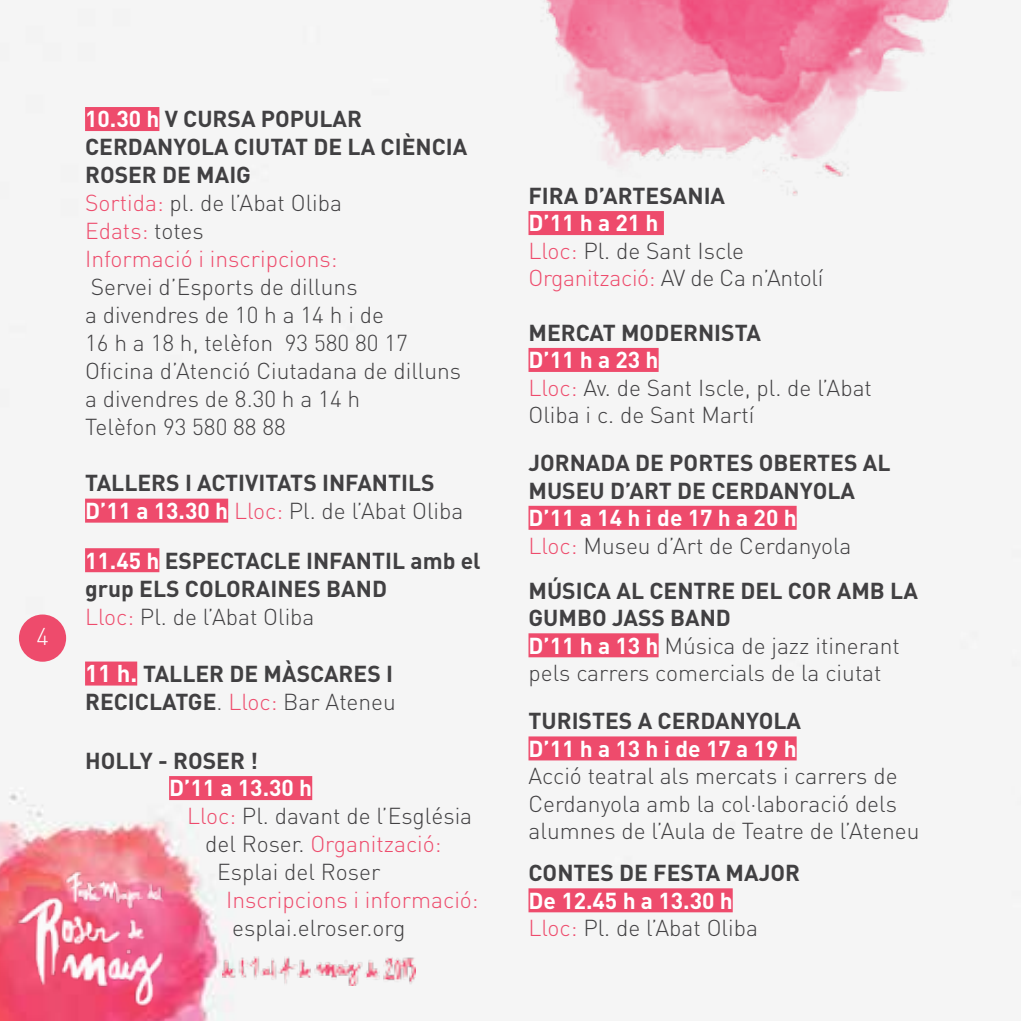
<style>
.page{position:relative;width:1021px;height:1021px;background:#fff}
.page>*{position:absolute;margin:0;border:0;box-sizing:border-box;transform-origin:0 0}
.t1{font:300 24px "DIN";color:#fff}
.t2{font:300 22.8px/27.3px "DIN";color:#414042}
.t3{font:700 22.8px/27.9px "DIN";color:#414042}
.t4{font:300 22.8px "DIN";color:#ee4b6c}
.t5{font:700 22.8px "DIN";color:#fff}
.s1{color:#fff}
.s2{font-weight:300;color:#ee4b6c}
.s3{font-weight:300}
.s4{font-size:24px;color:#fff}
.s5{color:#ee4b6c}
.s6{color:#414042}
.s7{font-weight:700;color:#fff}
.s8{font-weight:700}
</style>
<div class="page">
<div style="left:0;top:8px;width:1020px;height:1012px;background:#f5f5f5"></div>
<img style="left:0;top:830px;width:208px;height:190px">
<div style="left:19px;top:614px;width:47px;height:47px;background:#ee4b6c;border-radius:50%"></div>
<img style="left:223px;top:956px;width:193px;height:29px">
<div style="left:85px;top:107px;width:74px;height:24px;background:#ee4b6c"></div>
<div style="left:85px;top:498px;width:143px;height:24px;background:#ee4b6c"></div>
<div style="left:85px;top:548px;width:74px;height:24px;background:#ee4b6c"></div>
<div style="left:85px;top:661px;width:52px;height:24px;background:#ee4b6c"></div>
<div style="left:169px;top:776px;width:143px;height:24px;background:#ee4b6c"></div>
<div style="left:528px;top:211px;width:136px;height:24px;background:#ee4b6c"></div>
<div style="left:528px;top:348px;width:130px;height:24px;background:#ee4b6c"></div>
<div style="left:528px;top:506px;width:268px;height:24px;background:#ee4b6c"></div>
<div style="left:528px;top:633px;width:130px;height:24px;background:#ee4b6c"></div>
<div style="left:528px;top:736px;width:268px;height:24px;background:#ee4b6c"></div>
<div style="left:528px;top:888px;width:204px;height:24px;background:#ee4b6c"></div>
<img style="left:528px;top:0;width:438px;height:212px">
<p class="t1" style="left:36px;top:622px;width:14px">4</p>
<p class="t3" style="left:85px;top:104px;width:384px"><span class="s1">10.30 h</span> V CURSA POPULAR<br>CERDANYOLA CIUTAT DE LA CIÈNCIA<br>ROSER DE MAIG<br><span class="s2">Sortida:</span> <span class="s3">pl. de l’Abat Oliba<br></span><span class="s2">Edats:</span> <span class="s3">totes<br></span><span class="s2">Informació i inscripcions:</span></p>
<p class="t2" style="left:85px;top:273px;width:377px">Servei d’Esports de dilluns<br>a divendres de 10 h a 14 h i de<br>16 h a 18 h, telèfon 93 580 80 17<br>Oficina d’Atenció Ciutadana de dilluns a divendres de 8.30 h a 14 h<br>Telèfon 93 580 88 88</p>
<p class="t3" style="left:85px;top:468px;width:380px">TALLERS I ACTIVITATS INFANTILS<br><span class="s1">D’11 a 13.30 h</span> <span class="s2">Lloc:</span> <span class="s3">Pl. de l’Abat Oliba</span></p>
<p class="t3" style="left:85px;top:545px;width:397px"><span class="s1">11.45 h</span> ESPECTACLE INFANTIL amb el grup ELS COLORAINES BAND<br><span class="s2">Lloc:</span> <span class="s3">Pl. de l’Abat Oliba</span></p>
<p class="t3" style="left:85px;top:658px;width:312px"><span class="s4">11 h.</span> TALLER DE MÀSCARES I<br>RECICLATGE<span class="s3">.</span> <span class="s2">Lloc:</span> <span class="s3">Bar Ateneu</span></p>
<p class="t3" style="left:85px;top:745px;width:175px">HOLLY - ROSER !</p>
<p class="t5" style="left:169px;top:773px;width:145px">D’11 a 13.30 h</p>
<p class="t2" style="left:187px;top:802px;width:286px"><span class="s5">Lloc:</span> Pl. davant de l’Església</p>
<p class="t4" style="left:205px;top:830px;width:238px"><span class="s6">del Roser.</span> Organització:</p>
<p class="t2" style="left:217px;top:858px;width:165px">Esplai del Roser</p>
<p class="t4" style="left:226px;top:886px;width:254px">Inscripcions i informació:</p>
<p class="t2" style="left:232px;top:914px;width:175px">esplai.elroser.org</p>
<p class="t3" style="left:528px;top:181px;width:198px">FIRA D’ARTESANIA</p>
<p class="t2" style="left:528px;top:209px;width:296px"><span class="s7">D’11 h a 21 h<br></span><span class="s5">Lloc:</span> Pl. de Sant Iscle<br><span class="s5">Organització:</span> AV de Ca n’Antolí</p>
<p class="t3" style="left:528px;top:318px;width:234px">MERCAT MODERNISTA</p>
<p class="t2" style="left:528px;top:346px;width:345px"><span class="s7">D’11 h a 23 h<br></span><span class="s5">Lloc:</span> Av. de Sant Iscle, pl. de l’Abat<br>Oliba i c. de Sant Martí</p>
<p class="t3" style="left:528px;top:448px;width:363px">JORNADA DE PORTES OBERTES AL<br>MUSEU D’ART DE CERDANYOLA</p>
<p class="t2" style="left:528px;top:504px;width:324px"><span class="s7">D’11 a 14 h i de 17 h a 20 h<br></span><span class="s5">Lloc:</span> Museu d’Art de Cerdanyola</p>
<p class="t2" style="left:528px;top:577px;width:391px"><span class="s8">MÚSICA AL CENTRE DEL COR AMB LA<br>GUMBO JASS BAND<br></span><span class="s7">D’11 h a 13 h</span> Música de jazz itinerant pels carrers comercials de la ciutat</p>
<p class="t3" style="left:528px;top:706px;width:274px">TURISTES A CERDANYOLA</p>
<p class="t5" style="left:528px;top:733px;width:270px">D’11 h a 13 h i de 17 a 19 h</p>
<p class="t2" style="left:528px;top:762px;width:392px">Acció teatral als mercats i carrers de<br>Cerdanyola amb la col·laboració dels alumnes de l’Aula de Teatre de l’Ateneu</p>
<p class="t3" style="left:528px;top:858px;width:273px">CONTES DE FESTA MAJOR</p>
<p class="t2" style="left:528px;top:886px;width:231px"><span class="s7">De 12.45 h a 13.30 h<br></span><span class="s5">Lloc:</span> Pl. de l’Abat Oliba</p>
</div>
